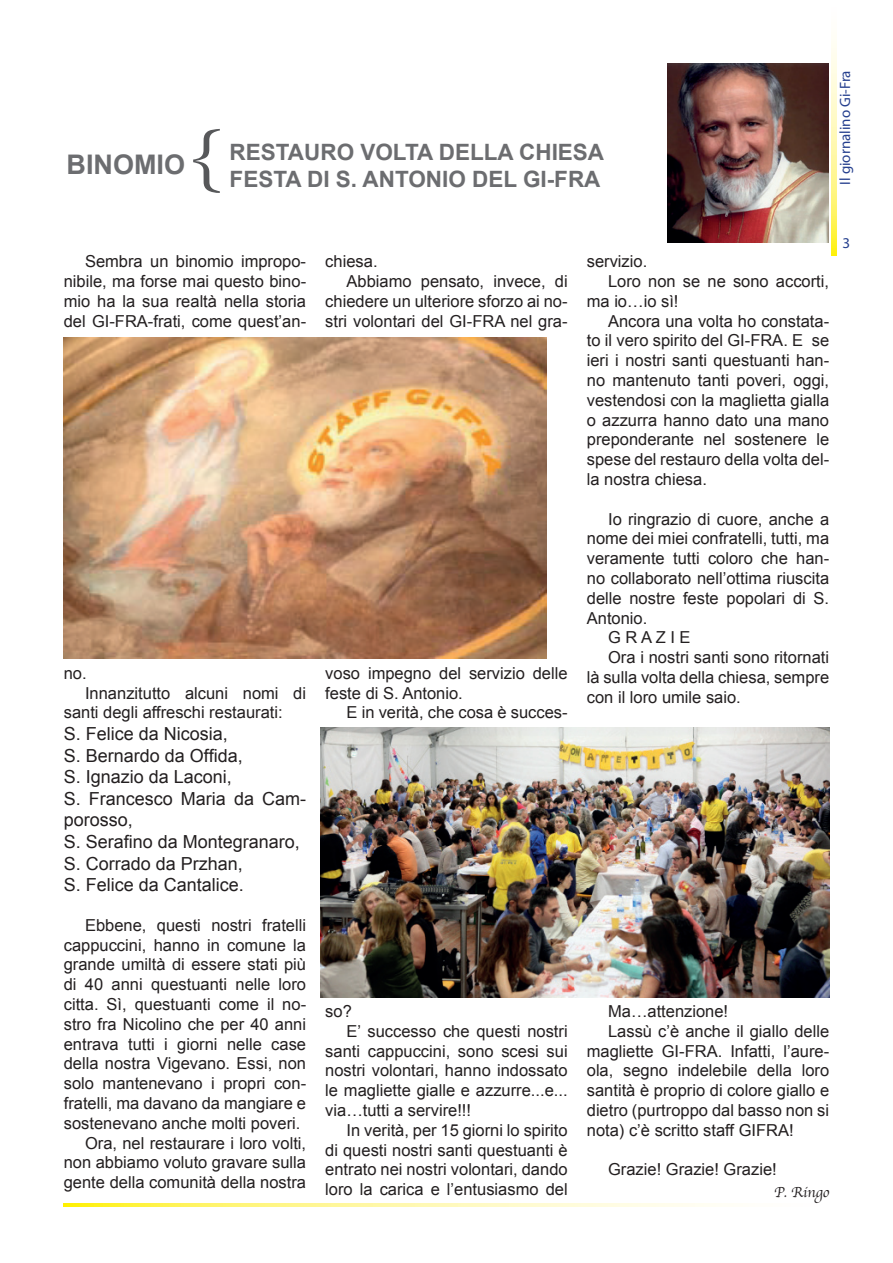
<style>
.page{position:relative;width:893px;height:1263px;background:#fff}
.page>*{position:absolute;margin:0;border:0;box-sizing:border-box;transform-origin:0 0}
.t1{font:75px "Times";color:#57585a}
.t2{font:700 27px "Arial";color:#6c6d70}
.t3{font:700 22.5px/27px "Arial";color:#6c6d70}
.t4{font:18px/21.6px "Arial";color:#231f20}
.t5{font:16.5px/19.8px "Arial";color:#231f20;text-align:justify}
.t6{font:15px "Myriad Pro";color:#253f8e}
.t7{font:15px "Apple Chancery";color:#231f20}
</style>
<div class="page">
<svg style="left:64px;top:1203px;width:652px;height:3px;background:#fff79d"></svg>
<svg style="left:831px;top:41px;width:5px;height:214px"></svg>
<img style="left:668px;top:64px;width:161px;height:178px">
<img style="left:320px;top:727px;width:509px;height:270px">
<img style="left:64px;top:337px;width:482px;height:322px">
<h2 class="t2" style="left:67px;top:147px;width:120px">BINOMIO</h2>
<h1 class="t1" style="left:189px;top:84px;width:37px">{</h1>
<h3 class="t3" style="left:230px;top:139px;width:376px">RESTAURO VOLTA DELLA CHIESA<br>FESTA DI S. ANTONIO DEL GI-FRA</h3>
<p class="t6" style="left:836px;top:185px;width:116px;rotate:-90deg">Il giornalino Gi-Fra</p>
<p class="t5" style="left:64px;top:252px;width:244px;text-indent:21px">Sembra un binomio impropo&shy;nibile, ma forse mai questo bino&shy;mio ha la sua realtà nella storia del GI-FRA-frati, come quest’an-</p>
<p class="t5" style="left:64px;top:663px;width:24px">no.</p>
<p class="t5" style="left:85px;top:683px;width:223px">Innanzitutto alcuni nomi di</p>
<p class="t5" style="left:64px;top:703px;width:220px">santi degli affreschi restaurati:</p>
<p class="t4" style="left:64px;top:723px;width:244px">S. Felice da Nicosia,<br>S. Bernardo da Offida,<br>S. Ignazio da Laconi,<br>S. Francesco Maria da Cam&shy;porosso,<br>S. Serafino da Montegranaro,<br>S. Corrado da Przhan,<br>S. Felice da Cantalice.</p>
<p class="t5" style="left:85px;top:915px;width:223px">Ebbene, questi nostri fratelli</p>
<p class="t5" style="left:64px;top:935px;width:244px">cappuccini, hanno in comune la</p>
<p class="t5" style="left:64px;top:955px;width:244px">grande umiltà di essere stati più</p>
<p class="t5" style="left:64px;top:975px;width:244px">di 40 anni questuanti nelle loro</p>
<p class="t5" style="left:64px;top:994px;width:244px">citta. Sì, questuanti come il no-</p>
<p class="t5" style="left:64px;top:1014px;width:244px">stro fra Nicolino che per 40 anni</p>
<p class="t5" style="left:64px;top:1034px;width:244px">entrava tutti i giorni nelle case</p>
<p class="t5" style="left:64px;top:1054px;width:244px">della nostra Vigevano. Essi, non</p>
<p class="t5" style="left:64px;top:1074px;width:244px">solo mantenevano i propri con-</p>
<p class="t5" style="left:64px;top:1093px;width:244px">fratelli, ma davano da mangiare e</p>
<p class="t5" style="left:64px;top:1113px;width:238px">sostenevano anche molti poveri.</p>
<p class="t5" style="left:85px;top:1133px;width:223px">Ora, nel restaurare i loro volti,</p>
<p class="t5" style="left:64px;top:1153px;width:244px">non abbiamo voluto gravare sulla</p>
<p class="t5" style="left:64px;top:1173px;width:244px">gente della comunità della nostra</p>
<p class="t5" style="left:325px;top:252px;width:54px">chiesa.</p>
<p class="t5" style="left:347px;top:271px;width:223px">Abbiamo pensato, invece, di</p>
<p class="t5" style="left:325px;top:291px;width:244px">chiedere un ulteriore sforzo ai no-</p>
<p class="t5" style="left:325px;top:311px;width:244px">stri volontari del GI-FRA nel gra-</p>
<p class="t5" style="left:325px;top:663px;width:244px">voso impegno del servizio delle feste di S. Antonio.</p>
<p class="t5" style="left:347px;top:703px;width:223px">E in verità, che cosa è succes-</p>
<p class="t5" style="left:587px;top:252px;width:62px">servizio.</p>
<p class="t5" style="left:608px;top:271px;width:223px">Loro non se ne sono accorti,</p>
<p class="t5" style="left:587px;top:291px;width:93px">ma io…io sì!</p>
<p class="t5" style="left:608px;top:311px;width:223px">Ancora una volta ho constata-</p>
<p class="t5" style="left:587px;top:331px;width:244px">to il vero spirito del GI-FRA. E se</p>
<p class="t5" style="left:587px;top:351px;width:244px">ieri i nostri santi questuanti han-</p>
<p class="t5" style="left:587px;top:370px;width:244px">no mantenuto tanti poveri, oggi,</p>
<p class="t5" style="left:587px;top:390px;width:244px">vestendosi con la maglietta gialla</p>
<p class="t5" style="left:587px;top:410px;width:244px">o azzurra hanno dato una mano</p>
<p class="t5" style="left:587px;top:430px;width:244px">preponderante nel sostenere le</p>
<p class="t5" style="left:587px;top:450px;width:244px">spese del restauro della volta del-</p>
<p class="t5" style="left:587px;top:469px;width:122px">la nostra chiesa.</p>
<p class="t5" style="left:608px;top:509px;width:223px">Io ringrazio di cuore, anche a</p>
<p class="t5" style="left:587px;top:529px;width:244px">nome dei miei confratelli, tutti, ma</p>
<p class="t5" style="left:587px;top:549px;width:244px">veramente tutti coloro che han-</p>
<p class="t5" style="left:587px;top:568px;width:244px">no collaborato nell’ottima riuscita</p>
<p class="t5" style="left:587px;top:588px;width:244px">delle nostre feste popolari di S.</p>
<p class="t5" style="left:587px;top:608px;width:62px">Antonio.</p>
<p class="t5" style="left:608px;top:628px;width:84px">G R A Z I E</p>
<p class="t5" style="left:608px;top:648px;width:223px">Ora i nostri santi sono ritornati</p>
<p class="t5" style="left:587px;top:667px;width:244px">là sulla volta della chiesa, sempre</p>
<p class="t5" style="left:587px;top:687px;width:156px">con il loro umile saio.</p>
<p class="t6" style="left:842px;top:234px;width:9px">3</p>
<p class="t5" style="left:325px;top:1001px;width:28px">so?</p>
<p class="t5" style="left:347px;top:1021px;width:223px">E’ successo che questi nostri</p>
<p class="t5" style="left:325px;top:1041px;width:244px">santi cappuccini, sono scesi sui</p>
<p class="t5" style="left:325px;top:1061px;width:244px">nostri volontari, hanno indossato</p>
<p class="t5" style="left:325px;top:1081px;width:244px">le magliette gialle e azzurre...e...</p>
<p class="t5" style="left:325px;top:1100px;width:147px">via…tutti a servire!!!</p>
<p class="t5" style="left:347px;top:1120px;width:223px">In verità, per 15 giorni lo spirito</p>
<p class="t5" style="left:325px;top:1140px;width:244px">di questi nostri santi questuanti è</p>
<p class="t5" style="left:325px;top:1160px;width:244px">entrato nei nostri volontari, dando</p>
<p class="t5" style="left:325px;top:1180px;width:244px">loro la carica e l’entusiasmo del</p>
<p class="t5" style="left:608px;top:1001px;width:122px">Ma…attenzione!</p>
<p class="t5" style="left:608px;top:1021px;width:223px">Lassù c’è anche il giallo delle</p>
<p class="t5" style="left:587px;top:1041px;width:244px">magliette GI-FRA. Infatti, l’aure-</p>
<p class="t5" style="left:587px;top:1061px;width:244px">ola, segno indelebile della loro</p>
<p class="t5" style="left:587px;top:1081px;width:244px">santità è proprio di colore giallo e</p>
<p class="t5" style="left:587px;top:1100px;width:244px">dietro (purtroppo dal basso non si</p>
<p class="t5" style="left:587px;top:1120px;width:208px">nota) c’è scritto staff GIFRA!</p>
<p class="t5" style="left:608px;top:1160px;width:170px">Grazie! Grazie! Grazie!</p>
<p class="t7" style="left:774px;top:1180px;width:57px">P. Ringo</p>
</div>
